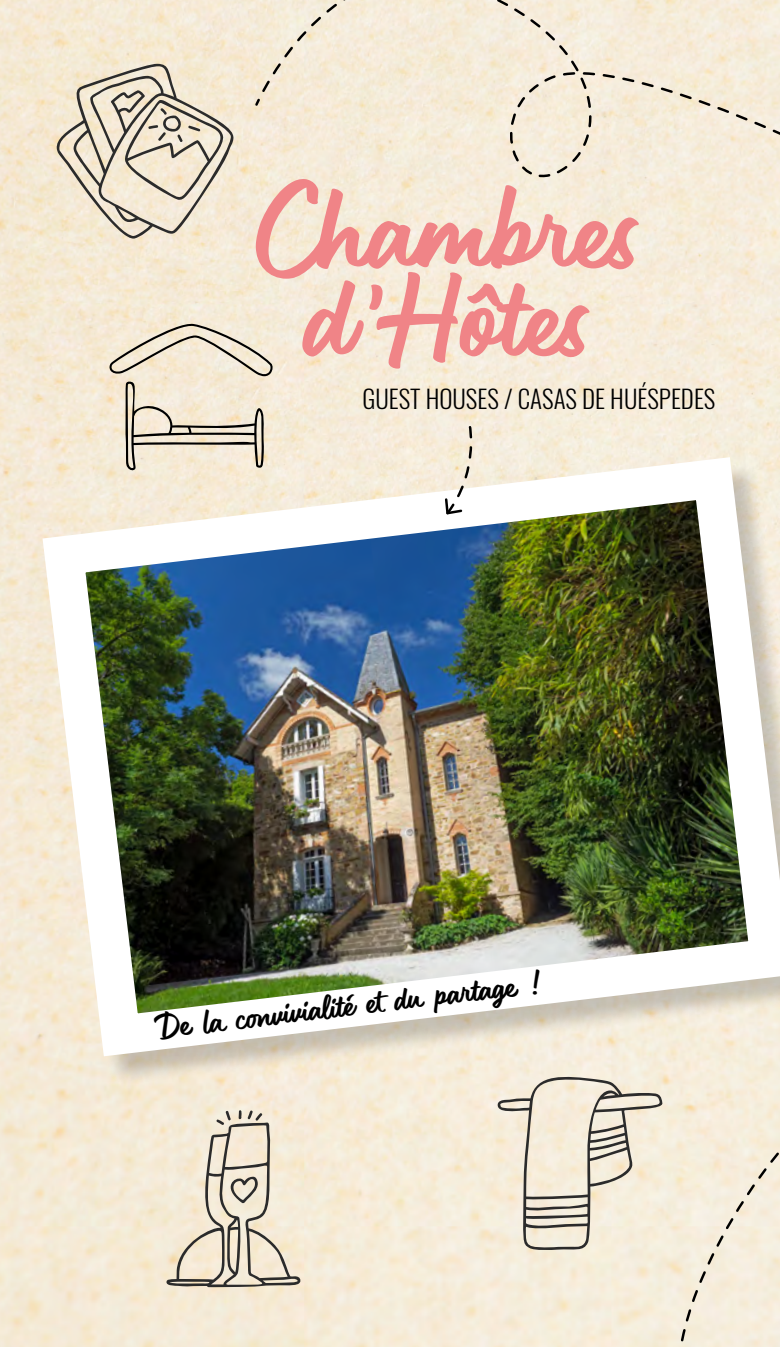
<style>
.page{position:relative;width:780px;height:1347px;background:#fff}
.page>*{position:absolute;margin:0;border:0;box-sizing:border-box;transform-origin:0 0}
.NOM_aire_camping_car{font:132.75px "Shopie";color:#f08487}
.t1{font:37.5px "Shopie";color:#000}
.t2{font:300 25px "Oswald";color:#000}
</style>
<div class="page">
<img style="left:0;top:0;width:780px;height:1346px">
<svg style="left:477px;top:175px;width:303px;height:9px;background:#f3ead8"></svg>
<svg style="left:254px;top:0;width:526px;height:175px;background:#f1e8d6"></svg>
<img style="left:21px;top:436px;width:759px;height:641px">
<svg style="left:443px;top:424px;width:35px;height:92px"></svg>
<svg style="left:56px;top:62px;width:178px;height:181px;background:#dad0be"></svg>
<svg style="left:497px;top:1025px;width:283px;height:321px;background:#ede5d4"></svg>
<svg style="left:165px;top:1110px;width:136px;height:177px;background:#dbd2c0"></svg>
<svg style="left:109px;top:321px;width:164px;height:150px;background:#ded4c1"></svg>
<p class="NOM_aire_camping_car" style="left:253px;top:145px;width:385px">Chambres</p>
<p class="NOM_aire_camping_car" style="left:302px;top:233px;width:286px">d’Hôtes</p>
<p class="t2" style="left:362px;top:376px;width:354px">GUEST HOUSES / CASAS DE HUÉSPEDES</p>
<p class="t1" style="left:155px;top:1004px;width:385px;rotate:-7deg">De la con vivialité et du partage !</p>
</div>
